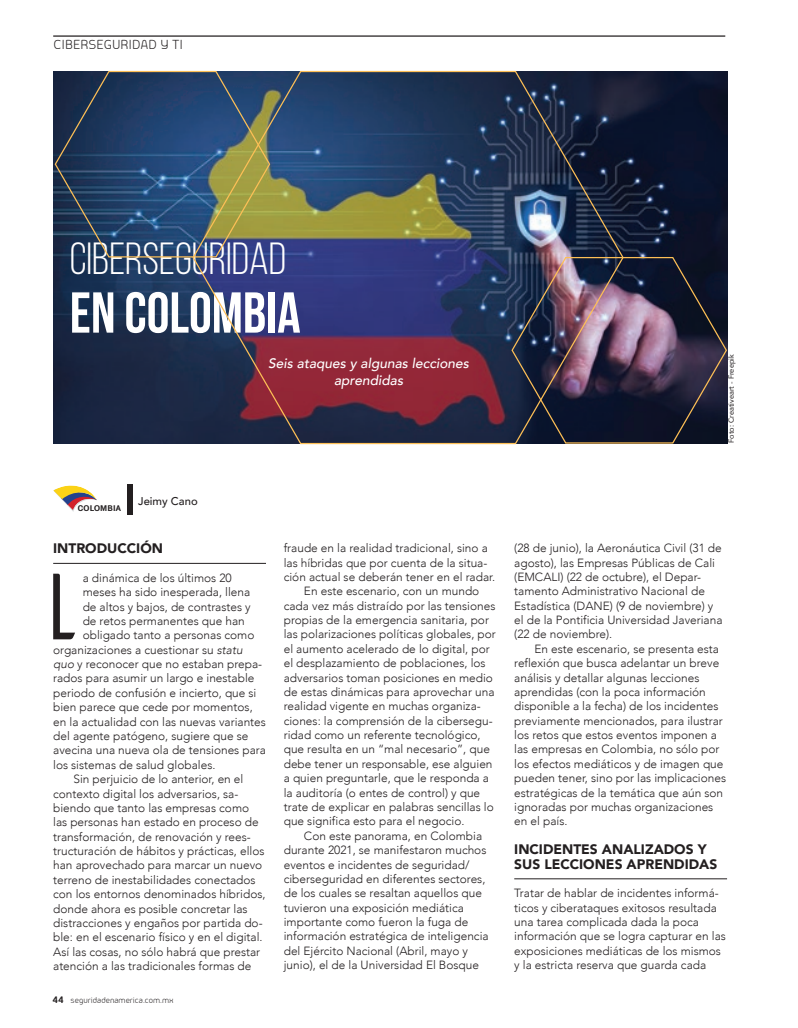
<style>
.page{position:relative;width:798px;height:1028px;background:#fff}
.page>*{position:absolute;margin:0;border:0;box-sizing:border-box;transform-origin:0 0}
.t1{font:96px "Ailerons";color:#231f20}
.t2{font:57.5px "Bebas Neue";color:#fff}
.t3{font:45px "Bebas Neue";color:#fff}
.t4{font:15px "Aeroportal";color:#231f20}
.t5{font:900 13.75px/14.4px "Avenir";color:#231f20}
.t6{font:italic 500 13.75px/17.5px "Avenir";color:#fff;text-align:center}
.t7{font:300 11.88px/14.4px "Avenir";color:#231f20}
.t8{font:500 11.25px "Avenir";color:#231f20}
.t9{font:8.75px "Aeroportal";color:#231f20}
.t10{font:600 condensed 7.88px "Avant Garde IT Cby BT";letter-spacing:.02em;color:#231f20;scale:1.23 1}
.t11{font:7.5px "Avenir";color:#231f20}
.s1{font-style:italic}
.s2{font-weight:700;font-size:11.25px}
</style>
<div class="page">
<hr style="left:53px;top:35px;width:672px;height:2px;background:#231f20">
<img style="left:53px;top:71px;width:673px;height:372px">
<hr style="left:53px;top:563px;width:213px;height:1px;background:#231f20">
<hr style="left:514px;top:878px;width:212px;height:1px;background:#231f20">
<svg style="left:53px;top:485px;width:44px;height:27px"></svg>
<div style="left:127px;top:484px;width:6px;height:30px;background:#231f20"></div>
<svg style="left:192px;top:70px;width:432px;height:375px"></svg>
<img style="left:510px;top:256px;width:217px;height:188px">
<svg style="left:54px;top:70px;width:217px;height:188px"></svg>
<p class="t4" style="left:53px;top:37px;width:131px">CIBERSEGURIDAD Y TI</p>
<h3 class="t3" style="left:70px;top:234px;width:218px">CIBERSEGURIDAD</h3>
<h2 class="t2" style="left:70px;top:281px;width:232px">EN COLOMBIA</h2>
<p class="t6" style="left:268px;top:354px;width:202px">Seis ataques y algunas lecciones aprendidas</p>
<p class="t11" style="left:724px;top:443px;width:90px;rotate:-90deg">Foto: Creativeart - Freepik</p>
<p class="t10" style="left:78px;top:503px;width:37px">COLOMBIA</p>
<p class="t8" style="left:138px;top:491px;width:61px">Jeimy Cano</p>
<p class="t5" style="left:53px;top:540px;width:111px">INTRODUCCIÓN</p>
<h1 class="t1" style="left:40px;top:544px;width:47px">L</h1>
<p class="t7" style="left:83px;top:570px;width:151px">a dinámica de los últimos 20</p>
<p class="t7" style="left:83px;top:585px;width:169px">meses ha sido inesperada, llena</p>
<p class="t7" style="left:83px;top:599px;width:169px">de altos y bajos, de contrastes y</p>
<p class="t7" style="left:83px;top:613px;width:163px">de retos permanentes que han</p>
<p class="t7" style="left:83px;top:628px;width:173px">obligado tanto a personas como</p>
<p class="t7" style="left:53px;top:642px;width:191px">organizaciones a cuestionar su <span class="s1">statu</span></p>
<p class="t7" style="left:53px;top:657px;width:210px"><span class="s1">quo</span> y reconocer que no estaban prepa-</p>
<p class="t7" style="left:53px;top:671px;width:203px">rados para asumir un largo e inestable</p>
<p class="t7" style="left:53px;top:685px;width:205px">periodo de confusión e incierto, que si</p>
<p class="t7" style="left:53px;top:700px;width:201px">bien parece que cede por momentos,</p>
<p class="t7" style="left:53px;top:714px;width:214px">en la actualidad con las nuevas variantes</p>
<p class="t7" style="left:53px;top:728px;width:197px">del agente patógeno, sugiere que se</p>
<p class="t7" style="left:53px;top:743px;width:214px">avecina una nueva ola de tensiones para</p>
<p class="t7" style="left:53px;top:757px;width:164px">los sistemas de salud globales.</p>
<p class="t7" style="left:73px;top:772px;width:171px">Sin perjuicio de lo anterior, en el</p>
<p class="t7" style="left:53px;top:786px;width:187px">contexto digital los adversarios, sa-</p>
<p class="t7" style="left:53px;top:800px;width:197px">biendo que tanto las empresas como</p>
<p class="t7" style="left:53px;top:815px;width:207px">las personas han estado en proceso de</p>
<p class="t7" style="left:53px;top:829px;width:199px">transformación, de renovación y rees-</p>
<p class="t7" style="left:53px;top:843px;width:213px">tructuración de hábitos y prácticas, ellos</p>
<p class="t7" style="left:53px;top:858px;width:210px">han aprovechado para marcar un nuevo</p>
<p class="t7" style="left:53px;top:872px;width:204px">terreno de inestabilidades conectados</p>
<p class="t7" style="left:53px;top:887px;width:214px">con los entornos denominados híbridos,</p>
<p class="t7" style="left:53px;top:901px;width:196px">donde ahora es posible concretar las</p>
<p class="t7" style="left:53px;top:915px;width:211px">distracciones y engaños por partida do-</p>
<p class="t7" style="left:53px;top:930px;width:211px">ble: en el escenario físico y en el digital.</p>
<p class="t7" style="left:53px;top:944px;width:208px">Así las cosas, no sólo habrá que prestar</p>
<p class="t7" style="left:53px;top:958px;width:200px">atención a las tradicionales formas de</p>
<p class="t9" style="left:53px;top:996px;width:122px"><span class="s2">44</span> seguridadenamerica.com.mx</p>
<p class="t7" style="left:283px;top:541px;width:205px">fraude en la realidad tradicional, sino a</p>
<p class="t7" style="left:283px;top:555px;width:205px">las híbridas que por cuenta de la situa-</p>
<p class="t7" style="left:283px;top:569px;width:213px">ción actual se deberán tener en el radar.</p>
<p class="t7" style="left:304px;top:584px;width:177px">En este escenario, con un mundo</p>
<p class="t7" style="left:283px;top:598px;width:213px">cada vez más distraído por las tensiones</p>
<p class="t7" style="left:283px;top:613px;width:207px">propias de la emergencia sanitaria, por</p>
<p class="t7" style="left:283px;top:627px;width:213px">las polarizaciones políticas globales, por</p>
<p class="t7" style="left:283px;top:641px;width:207px">el aumento acelerado de lo digital, por</p>
<p class="t7" style="left:283px;top:656px;width:203px">el desplazamiento de poblaciones, los</p>
<p class="t7" style="left:283px;top:670px;width:211px">adversarios toman posiciones en medio</p>
<p class="t7" style="left:283px;top:684px;width:212px">de estas dinámicas para aprovechar una</p>
<p class="t7" style="left:283px;top:699px;width:198px">realidad vigente en muchas organiza-</p>
<p class="t7" style="left:283px;top:713px;width:210px">ciones: la comprensión de la cibersegu-</p>
<p class="t7" style="left:283px;top:728px;width:198px">ridad como un referente tecnológico,</p>
<p class="t7" style="left:283px;top:742px;width:208px">que resulta en un “mal necesario”, que</p>
<p class="t7" style="left:283px;top:756px;width:210px">debe tener un responsable, ese alguien</p>
<p class="t7" style="left:283px;top:771px;width:207px">a quien preguntarle, que le responda a</p>
<p class="t7" style="left:283px;top:785px;width:198px">la auditoría (o entes de control) y que</p>
<p class="t7" style="left:283px;top:799px;width:211px">trate de explicar en palabras sencillas lo</p>
<p class="t7" style="left:283px;top:814px;width:182px">que significa esto para el negocio.</p>
<p class="t7" style="left:304px;top:828px;width:180px">Con este panorama, en Colombia</p>
<p class="t7" style="left:283px;top:843px;width:204px">durante 2021, se manifestaron muchos</p>
<p class="t7" style="left:283px;top:857px;width:187px">eventos e incidentes de seguridad/</p>
<p class="t7" style="left:283px;top:871px;width:203px">ciberseguridad en diferentes sectores,</p>
<p class="t7" style="left:283px;top:886px;width:200px">de los cuales se resaltan aquellos que</p>
<p class="t7" style="left:283px;top:900px;width:181px">tuvieron una exposición mediática</p>
<p class="t7" style="left:283px;top:914px;width:186px">importante como fueron la fuga de</p>
<p class="t7" style="left:283px;top:929px;width:206px">información estratégica de inteligencia</p>
<p class="t7" style="left:283px;top:943px;width:186px">del Ejército Nacional (Abril, mayo y</p>
<p class="t7" style="left:283px;top:958px;width:197px">junio), el de la Universidad El Bosque</p>
<p class="t7" style="left:514px;top:541px;width:210px">(28 de junio), la Aeronáutica Civil (31 de agosto), las Empresas Públicas de Cali (EMCALI) (22 de octubre), el Depar&shy;tamento Administrativo Nacional de Estadística (DANE) (9 de noviembre) y el de la Pontificia Universidad Javeriana (22 de noviembre).</p>
<p class="t7" style="left:514px;top:641px;width:213px;text-indent:20px">En este escenario, se presenta esta reflexión que busca adelantar un breve análisis y detallar algunas lecciones aprendidas (con la poca información disponible a la fecha) de los incidentes previamente mencionados, para ilustrar los retos que estos eventos imponen a las empresas en Colombia, no sólo por los efectos mediáticos y de imagen que pueden tener, sino por las implicaciones estratégicas de la temática que aún son ignoradas por muchas organizaciones en el país.</p>
<p class="t5" style="left:514px;top:841px;width:204px">INCIDENTES ANALIZADOS Y<br>SUS LECCIONES APRENDIDAS</p>
<p class="t7" style="left:514px;top:886px;width:213px">Tratar de hablar de incidentes informá&shy;ticos y ciberataques exitosos resultada una tarea complicada dada la poca información que se logra capturar en las exposiciones mediáticas de los mismos y la estricta reserva que guarda cada</p>
</div>
